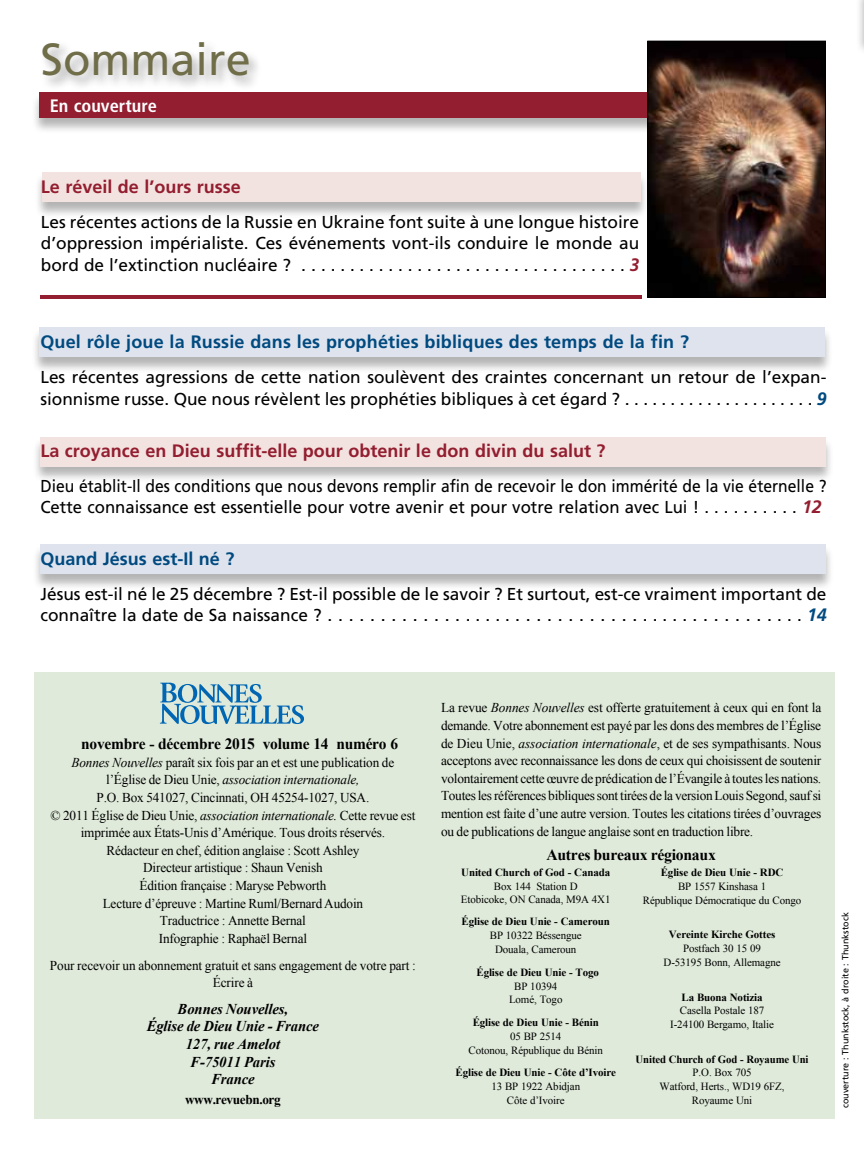
<style>
.page{position:relative;width:864px;height:1161px;background:#fff}
.page>*{position:absolute;margin:0;border:0;box-sizing:border-box;transform-origin:0 0}
.t1{font:45px "Frutiger";color:#706d49}
.t2{font:700 18px "Frutiger";letter-spacing:.01em;color:#004a80}
.t3{font:700 18px "Frutiger";color:#931e30}
.t4{font:700 condensed 18px "Frutiger";color:#fff}
.t5{font:17.25px/21.1px "Frutiger";color:#000}
.t6{font:17.25px/20.7px "Frutiger";color:#000;scale:.91 1}
.t7{font:700 15.75px "Times New Roman";letter-spacing:-.015em;color:#000}
.t8{font:italic 700 15px/17.7px "Times New Roman";letter-spacing:-.01em;color:#000;text-align:center}
.t9{font:13.5px/17.7px "Times New Roman";letter-spacing:-.015em;color:#000;text-align:center}
.t10{font:700 13.5px "Times New Roman";letter-spacing:-.03em;color:#000}
.t11{font:10.95px/13.6px "Times New Roman";letter-spacing:-.01em;color:#000;text-align:center}
.t12{font:700 10.95px "Times New Roman";letter-spacing:-.01em;color:#000}
.t13{font:9px "Frutiger";color:#000}
.s1{font-size:18px}
.s2{font-weight:700;font-style:italic;font-size:18px;color:#931e30}
.s3{font-weight:700;font-style:italic;font-size:18px;color:#004a80}
.s4{font-style:italic}
</style>
<div class="page">
<div style="left:32px;top:437px;width:802px;height:46px;background:#000;opacity:.3"></div>
<div style="left:40px;top:437px;width:786px;height:29px;background:#f3e3e0"></div>
<div style="left:31px;top:328px;width:803px;height:46px;background:#000;opacity:.3"></div>
<div style="left:40px;top:327px;width:785px;height:30px;background:#dee3ee"></div>
<div style="left:32px;top:545px;width:802px;height:45px;background:#000;opacity:.3"></div>
<div style="left:40px;top:544px;width:786px;height:30px;background:#dee3ee"></div>
<div style="left:34px;top:172px;width:615px;height:46px;background:#000;opacity:.3"></div>
<div style="left:43px;top:172px;width:598px;height:30px;background:#f3e3e0"></div>
<div style="left:35px;top:672px;width:800px;height:446px;background:#dfeada"></div>
<div style="left:40px;top:40px;width:223px;height:50px;background:#000;opacity:.35"></div>
<div style="left:31px;top:93px;width:654px;height:41px;background:#000;opacity:.3"></div>
<div style="left:39px;top:92px;width:638px;height:26px;background:#931e30"></div>
<svg style="left:160px;top:683px;width:144px;height:41px"></svg>
<hr style="left:41px;top:295px;width:601px;height:3px;background:#931e30">
<div style="left:856px;top:0;width:8px;height:55px;background:#000;opacity:.3"></div>
<hr style="left:863px;top:0;width:1px;height:39px;background:#d7d7d7">
<img style="left:650px;top:43px;width:174px;height:253px">
<div style="left:648px;top:41px;width:178px;height:257px;border:1px solid #000"></div>
<h1 class="t1" style="left:41px;top:33px;width:212px">Sommaire</h1>
<h2 class="t4" style="left:50px;top:95px;width:109px">En couverture</h2>
<h2 class="t3" style="left:41px;top:177px;width:202px">Le réveil de l’ours russe</h2>
<p class="t5" style="left:41px;top:212px;width:600px;text-align:justify">Les récentes actions de la Russie en Ukraine font suite à une longue histoire d’oppression impérialiste. Ces événements vont-ils conduire le monde au bord de l’extinction nucléaire ? . . <span class="s1">. .</span> . <span class="s1">.</span> . . . . . . . . . . . . . . . . . . . . . . <span class="s1">.</span> . . . . . <span class="s2">3</span></p>
<h2 class="t2" style="left:40px;top:332px;width:650px">Quel rôle joue la Russie dans les prophéties bibliques des temps de la fin ?</h2>
<p class="t5" style="left:40px;top:367px;width:788px;line-height:21.6px">Les récentes agressions de cette nation soulèvent des craintes concernant un retour de l’expan&shy;sionnisme russe. Que nous révèlent les prophéties bibliques à cet égard ? . . <span class="s1">. .</span> . . . . . . . . . . . . . . . . . <span class="s3">9</span></p>
<h2 class="t3" style="left:40px;top:440px;width:567px">La croyance en Dieu suffit-elle pour obtenir le don divin du salut ?</h2>
<p class="t6" style="left:40px;top:476px;width:865px">Dieu établit-Il des conditions que nous devons remplir afin de recevoir le don immérité de la vie éternelle ?<br>Cette connaissance est essentielle pour votre avenir et pour votre relation avec Lui ! . . . . . . . . . . <span class="s2">12</span></p>
<h2 class="t2" style="left:40px;top:548px;width:196px">Quand Jésus est-Il né ?</h2>
<p class="t5" style="left:40px;top:584px;width:788px;line-height:20.7px">Jésus est-il né le 25 décembre ? Est-il possible de le savoir ? Et surtout, est-ce vraiment important de connaître la date de Sa naissance ? . . . . . . . . . . . . . . . . . . . . . . . . . . . . . . . . . . . . . . . . . . . . . . <span class="s3">14</span></p>
<p class="t7" style="left:81px;top:732px;width:318px">novembre - décembre 2015 volume 14 numéro 6</p>
<p class="t9" style="left:50px;top:753px;width:366px"><span class="s4">Bonnes Nouvelles</span> paraît six fois par an et est une publication de l’Église de Dieu Unie, <span class="s4">association internationale,<br></span>P.O. Box 541027, Cincinnati, OH 45254-1027, USA.<br>© 2011 Église de Dieu Unie, <span class="s4">association internationale.</span> Cette revue est imprimée aux États-Unis d’Amérique. Tous droits réservés.<br>Rédacteur en chef, édition anglaise : Scott Ashley<br>Directeur artistique : Shaun Venish<br>Édition française : Maryse Pebworth<br>Lecture d’épreuve : Martine Ruml/Bernard Audoin<br>Traductrice : Annette Bernal<br>Infographie : Raphaël Bernal</p>
<p class="t9" style="left:50px;top:956px;width:368px">Pour recevoir un abonnement gratuit et sans engagement de votre part :<br>Écrire à</p>
<p class="t8" style="left:147px;top:999px;width:174px">Bonnes Nouvelles,<br>Église de Dieu Unie - France<br>127, rue Amelot<br>F-75011 Paris<br>France</p>
<p class="t10" style="left:185px;top:1090px;width:97px">www.revuebn.org</p>
<p class="t9" style="left:441px;top:698px;width:382px;text-align:justify">La revue <span class="s4">Bonnes Nouvelles</span> est offerte gratuitement à ceux qui en font la demande. Votre abonnement est payé par les dons des membres de l’Église de Dieu Unie, <span class="s4">association internationale</span>, et de ses sympathisants. Nous acceptons avec reconnaissance les dons de ceux qui choisissent de soutenir volontairement cette œuvre de prédication de l’Évangile à toutes les nations.<br>Toutes les références bibliques sont tirées de la version Louis Segond, sauf si mention est faite d’une autre version. Toutes les citations tirées d’ouvrages ou de publications de langue anglaise sont en traduction libre.</p>
<p class="t7" style="left:546px;top:843px;width:171px">Autres bureaux régionaux</p>
<p class="t12" style="left:461px;top:865px;width:151px">United Church of God - Canada</p>
<p class="t11" style="left:461px;top:879px;width:151px">Box 144 Station D<br>Etobicoke, ON Canada, M9A 4X1</p>
<p class="t12" style="left:462px;top:914px;width:150px">Église de Dieu Unie - Cameroun</p>
<p class="t11" style="left:490px;top:928px;width:93px">BP 10322 Béssengue<br>Douala, Cameroun</p>
<p class="t12" style="left:476px;top:964px;width:124px">Église de Dieu Unie - Togo</p>
<p class="t11" style="left:509px;top:979px;width:55px">BP 10394<br>Lomé, Togo</p>
<p class="t12" style="left:473px;top:1015px;width:128px">Église de Dieu Unie - Bénin</p>
<p class="t11" style="left:469px;top:1029px;width:136px">05 BP 2514<br>Cotonou, République du Bénin</p>
<p class="t12" style="left:456px;top:1065px;width:162px">Église de Dieu Unie - Côte d’Ivoire</p>
<p class="t11" style="left:491px;top:1079px;width:90px">13 BP 1922 Abidjan<br>Côte d’Ivoire</p>
<p class="t12" style="left:661px;top:865px;width:124px">Église de Dieu Unie - RDC</p>
<p class="t11" style="left:643px;top:879px;width:160px">BP 1557 Kinshasa 1<br>République Démocratique du Congo</p>
<p class="t12" style="left:669px;top:927px;width:108px">Vereinte Kirche Gottes</p>
<p class="t11" style="left:664px;top:941px;width:119px">Postfach 30 15 09<br>D-53195 Bonn, Allemagne</p>
<p class="t12" style="left:682px;top:989px;width:83px">La Buona Notizia</p>
<p class="t11" style="left:670px;top:1003px;width:105px">Casella Postale 187<br>I-24100 Bergamo, Italie</p>
<p class="t12" style="left:636px;top:1051px;width:174px">United Church of God - Royaume Uni</p>
<p class="t11" style="left:660px;top:1065px;width:127px">P.O. Box 705<br>Watford, Herts., WD19 6FZ,<br>Royaume Uni</p>
<p class="t13" style="left:840px;top:1108px;width:198px;rotate:-90deg">couverture : Thunkstock, à droite : Thunkstock</p>
</div>
